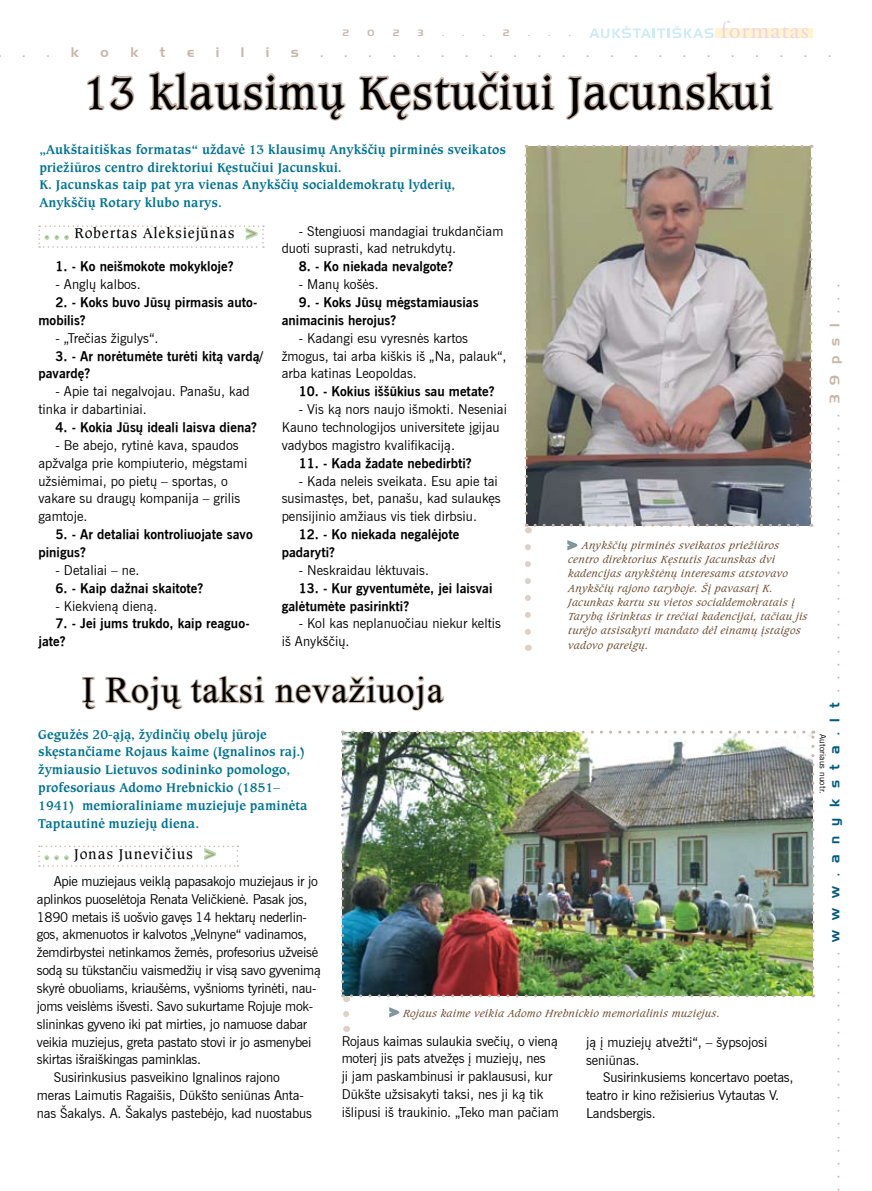
<style>
.page{position:relative;width:872px;height:1191px;background:#fff}
.page>*{position:absolute;margin:0;border:0;box-sizing:border-box;transform-origin:0 0}
.t1{font:48px "Caxton TL";color:#000}
.t2{font:36px "Times New Roman";letter-spacing:.035em;color:#000}
.t3{font:15px "Caxton TL";letter-spacing:.05em;color:#000}
.t4{font:13.5px "Handel Gothic TL";letter-spacing:.77em;color:#c7b6a9}
.t5{font:13.35px/17.9px "News Gothic TL";letter-spacing:-.01em;color:#000}
.t6{font:700 13.35px/17.9px "News Gothic TL";color:#000}
.t7{font:700 13.35px/17.9px "Caxton TL";color:#007392}
.t8{font:italic 10.95px/14.2px "Caxton TL";letter-spacing:.025em;color:#6c5036}
.t9{font:italic 10.95px "Caxton TL";color:#b1957e}
.t10{font:9px "Handel Gothic TL";color:#c7b6a9}
.t11{font:8.4px "News Gothic TL";letter-spacing:.025em;color:#000}
.s1{color:#b1957e}
.s2{color:#005b7f}
</style>
<div class="page">
<svg style="left:715px;top:29px;width:97px;height:9px"></svg>
<svg style="left:589px;top:26px;width:124px;height:12px"></svg>
<svg style="left:721px;top:21px;width:86px;height:17px"></svg>
<svg style="left:87px;top:75px;width:48px;height:36px"></svg>
<svg style="left:148px;top:71px;width:198px;height:50px"></svg>
<svg style="left:82px;top:677px;width:14px;height:33px"></svg>
<svg style="left:105px;top:675px;width:160px;height:36px"></svg>
<svg style="left:274px;top:675px;width:171px;height:36px"></svg>
<svg style="left:38px;top:845px;width:200px;height:21px"></svg>
<img style="left:341px;top:730px;width:473px;height:302px">
<svg style="left:358px;top:71px;width:454px;height:564px"></svg>
<svg style="left:38px;top:225px;width:226px;height:23px"></svg>
<p class="t10" style="left:343px;top:27px;width:8px">2</p>
<p class="t10" style="left:367px;top:27px;width:8px">0</p>
<p class="t10" style="left:393px;top:27px;width:8px">2</p>
<p class="t10" style="left:418px;top:27px;width:7px">3</p>
<p class="t10" style="left:442px;top:27px;width:3px">.</p>
<p class="t10" style="left:462px;top:27px;width:3px">.</p>
<p class="t10" style="left:483px;top:27px;width:3px">.</p>
<p class="t10" style="left:503px;top:27px;width:8px">2</p>
<p class="t10" style="left:528px;top:27px;width:3px">.</p>
<p class="t10" style="left:548px;top:27px;width:3px">.</p>
<p class="t10" style="left:569px;top:27px;width:3px">.</p>
<p class="t4" style="left:23px;top:43px;width:4px">.</p>
<p class="t4" style="left:47px;top:43px;width:4px">.</p>
<p class="t4" style="left:71px;top:43px;width:10px">k</p>
<p class="t4" style="left:101px;top:43px;width:10px">o</p>
<p class="t4" style="left:130px;top:43px;width:10px">k</p>
<p class="t4" style="left:160px;top:43px;width:7px">t</p>
<p class="t4" style="left:187px;top:43px;width:9px">e</p>
<p class="t4" style="left:216px;top:43px;width:5px">i</p>
<p class="t4" style="left:241px;top:43px;width:5px">l</p>
<p class="t4" style="left:266px;top:43px;width:5px">i</p>
<p class="t4" style="left:291px;top:43px;width:10px">s</p>
<p class="t4" style="left:320px;top:43px;width:4px">.</p>
<p class="t4" style="left:345px;top:43px;width:4px">.</p>
<p class="t4" style="left:369px;top:43px;width:4px">.</p>
<p class="t4" style="left:393px;top:43px;width:4px">.</p>
<p class="t4" style="left:417px;top:43px;width:4px">.</p>
<p class="t4" style="left:441px;top:43px;width:4px">.</p>
<p class="t4" style="left:465px;top:43px;width:4px">.</p>
<p class="t4" style="left:490px;top:43px;width:4px">.</p>
<p class="t4" style="left:514px;top:43px;width:4px">.</p>
<p class="t4" style="left:538px;top:43px;width:4px">.</p>
<p class="t4" style="left:562px;top:43px;width:4px">.</p>
<p class="t4" style="left:586px;top:43px;width:4px">.</p>
<p class="t4" style="left:610px;top:43px;width:4px">.</p>
<p class="t4" style="left:635px;top:43px;width:4px">.</p>
<p class="t4" style="left:659px;top:43px;width:4px">.</p>
<p class="t4" style="left:683px;top:43px;width:4px">.</p>
<p class="t4" style="left:707px;top:43px;width:4px">.</p>
<p class="t4" style="left:731px;top:43px;width:4px">.</p>
<p class="t4" style="left:756px;top:43px;width:4px">.</p>
<p class="t4" style="left:780px;top:43px;width:4px">.</p>
<p class="t4" style="left:804px;top:43px;width:4px">.</p>
<p class="t4" style="left:828px;top:43px;width:4px">.</p>
<h1 class="t1" style="left:82px;top:63px;width:692px">13 klausimų Kęstučiui Jacunskui</h1>
<p class="t7" style="left:39px;top:140px;width:468px">„Aukštaitiškas formatas“ uždavė 13 klausimų Anykščių pirminės sveikatos priežiūros centro direktoriui Kęstučiui Jacunskui.<br>K. Jacunskas taip pat yra vienas Anykščių socialdemokratų lyderių, Anykščių Rotary klubo narys.</p>
<p class="t3" style="left:45px;top:224px;width:214px"><span class="s1">. . .</span> Robertas Aleksiejūnas <span class="s1">&gt;</span></p>
<p class="t6" style="left:55px;top:257px;width:179px">1. - Ko neišmokote mokykloje?</p>
<p class="t5" style="left:55px;top:275px;width:87px">- Anglų kalbos.</p>
<p class="t6" style="left:38px;top:293px;width:221px;text-indent:17px">2. - Koks buvo Jūsų pirmasis auto&shy;mobilis?</p>
<p class="t5" style="left:55px;top:329px;width:105px">- „Trečias žigulys“.</p>
<p class="t6" style="left:38px;top:347px;width:226px;text-indent:17px">3. - Ar norėtumėte turėti kitą vardą/ pavardę?</p>
<p class="t5" style="left:38px;top:382px;width:213px;text-indent:17px">- Apie tai negalvojau. Panašu, kad tinka ir dabartiniai.</p>
<p class="t6" style="left:55px;top:418px;width:203px">4. - Kokia Jūsų ideali laisva diena?</p>
<p class="t5" style="left:38px;top:436px;width:210px;text-indent:17px">- Be abejo, rytinė kava, spaudos apžvalga prie kompiuterio, mėgstami užsiėmimai, po pietų – sportas, o vakare su draugų kompanija – grilis gamtoje.</p>
<p class="t6" style="left:38px;top:525px;width:216px;text-indent:17px">5. - Ar detaliai kontroliuojate savo pinigus?</p>
<p class="t5" style="left:55px;top:561px;width:86px">- Detaliai – ne.</p>
<p class="t6" style="left:55px;top:579px;width:149px">6. - Kaip dažnai skaitote?</p>
<p class="t5" style="left:55px;top:596px;width:104px">- Kiekvieną dieną.</p>
<p class="t6" style="left:38px;top:614px;width:213px;text-indent:17px">7. - Jei jums trukdo, kaip reaguo&shy;jate?</p>
<p class="t5" style="left:282px;top:222px;width:223px;text-indent:17px">- Stengiuosi mandagiai trukdančiam duoti suprasti, kad netrukdytų.</p>
<p class="t6" style="left:299px;top:257px;width:156px">8. - Ko niekada nevalgote?</p>
<p class="t5" style="left:299px;top:275px;width:82px">- Manų košės.</p>
<p class="t6" style="left:282px;top:293px;width:198px;text-indent:17px">9. - Koks Jūsų mėgstamiausias animacinis herojus?</p>
<p class="t5" style="left:282px;top:329px;width:226px;text-indent:17px">- Kadangi esu vyresnės kartos žmogus, tai arba kiškis iš „Na, palauk“, arba katinas Leopoldas.</p>
<p class="t6" style="left:299px;top:382px;width:197px">10. - Kokius iššūkius sau metate?</p>
<p class="t5" style="left:282px;top:400px;width:227px;text-indent:17px">- Vis ką nors naujo išmokti. Neseniai<br>Kauno technologijos universitete įgijau vadybos magistro kvalifikaciją.</p>
<p class="t6" style="left:299px;top:454px;width:175px">11. - Kada žadate nebedirbti?</p>
<p class="t5" style="left:282px;top:472px;width:220px;text-indent:17px">- Kada neleis sveikata. Esu apie tai susimastęs, bet, panašu, kad sulaukęs pensijinio amžiaus vis tiek dirbsiu.</p>
<p class="t6" style="left:282px;top:525px;width:179px;text-indent:17px">12. - Ko niekada negalėjote padaryti?</p>
<p class="t5" style="left:299px;top:561px;width:132px">- Neskraidau lėktuvais.</p>
<p class="t6" style="left:282px;top:579px;width:212px;text-indent:17px">13. - Kur gyventumėte, jei laisvai galėtumėte pasirinkti?</p>
<p class="t5" style="left:282px;top:614px;width:221px;text-indent:17px">- Kol kas neplanuočiau niekur keltis iš Anykščių.</p>
<h2 class="t2" style="left:82px;top:665px;width:362px">Į Rojų taksi nevažiuoja</h2>
<p class="t7" style="left:38px;top:725px;width:271px">Gegužės 20-ąją, žydinčių obelų jūroje skęstančiame Rojaus kaime (Ignalinos raj.) žymiausio Lietuvos sodininko pomologo, profesoriaus Adomo Hrebnickio (1851– 1941) memioraliniame muziejuje paminėta Taptautinė muziejų diena.</p>
<p class="t3" style="left:45px;top:844px;width:173px"><span class="s1">. . .</span> Jonas Junevičius <span class="s1">&gt;</span></p>
<p class="t8" style="left:568px;top:538px;width:241px;text-indent:14px">Anykščių pirminės sveikatos priežiūros centro direktorius Kęstutis Jacunskas dvi kadencijas anykštėnų interesams atstovavo Anykščių rajono taryboje. Šį pavasarį K.<br>Jacunkas kartu su vietos socialdemokratais į Tarybą išrinktas ir trečiai kadencijai, tačiau jis turėjo atsisakyti mandato dėl einamų įstaigos vadovo pareigų.</p>
<p class="t9" style="left:567px;top:538px;width:11px">&gt;</p>
<p class="t5" style="left:54px;top:872px;width:265px">Apie muziejaus veiklą papasakojo muziejaus ir jo</p>
<p class="t5" style="left:37px;top:890px;width:272px">aplinkos puoselėtoja Renata Veličkienė. Pasak jos,</p>
<p class="t5" style="left:37px;top:907px;width:272px">1890 metais iš uošvio gavęs 14 hektarų nederlin-</p>
<p class="t5" style="left:37px;top:925px;width:272px">gos, akmenuotos ir kalvotos „Velnyne“ vadinamos,</p>
<p class="t5" style="left:37px;top:943px;width:283px">žemdirbystei netinkamos žemės, profesorius užveisė</p>
<p class="t5" style="left:37px;top:961px;width:285px">sodą su tūkstančiu vaismedžių ir visą savo gyvenimą</p>
<p class="t5" style="left:37px;top:979px;width:281px">skyrė obuoliams, kriaušėms, vyšnioms tyrinėti, nau-</p>
<p class="t5" style="left:37px;top:997px;width:278px">joms veislėms išvesti. Savo sukurtame Rojuje mok-</p>
<p class="t5" style="left:37px;top:1015px;width:272px">slininkas gyveno iki pat mirties, jo namuose dabar</p>
<p class="t5" style="left:37px;top:1032px;width:276px">veikia muziejus, greta pastato stovi ir jo asmenybei</p>
<p class="t5" style="left:37px;top:1050px;width:166px">skirtas išraiškingas paminklas.</p>
<p class="t5" style="left:54px;top:1068px;width:227px">Susirinkusius pasveikino Ignalinos rajono</p>
<p class="t5" style="left:37px;top:1086px;width:268px">meras Laimutis Ragaišis, Dūkšto seniūnas Anta-</p>
<p class="t5" style="left:37px;top:1104px;width:277px">nas Šakalys. A. Šakalys pastebėjo, kad nuostabus</p>
<p class="t8" style="left:403px;top:1005px;width:318px">Rojaus kaime veikia Adomo Hrebnickio memorialinis muziejus.</p>
<p class="t9" style="left:389px;top:1005px;width:11px">&gt;</p>
<p class="t5" style="left:342px;top:1031px;width:219px">Rojaus kaimas sulaukia svečių, o vieną moterį jis pats atvežęs į muziejų, nes<br>ji jam paskambinusi ir paklaususi, kur Dūkšte užsisakyti taksi, nes ji ką tik išlipusi iš traukinio. „Teko man pačiam</p>
<p class="t5" style="left:586px;top:1032px;width:183px">ją į muziejų atvežti“, – šypsojosi seniūnas.</p>
<p class="t5" style="left:586px;top:1068px;width:209px;text-indent:17px">Susirinkusiems koncertavo poetas, teatro ir kino režisierius Vytautas V.<br>Landsbergis.</p>
<p class="t4" style="left:826px;top:1191px;width:908px;rotate:-90deg">...................<span class="s2">www.anyksta.lt</span>......................39psl...</p>
<p class="t11" style="left:828px;top:733px;width:61px;rotate:90deg">Autoriaus nuotr.</p>
</div>
